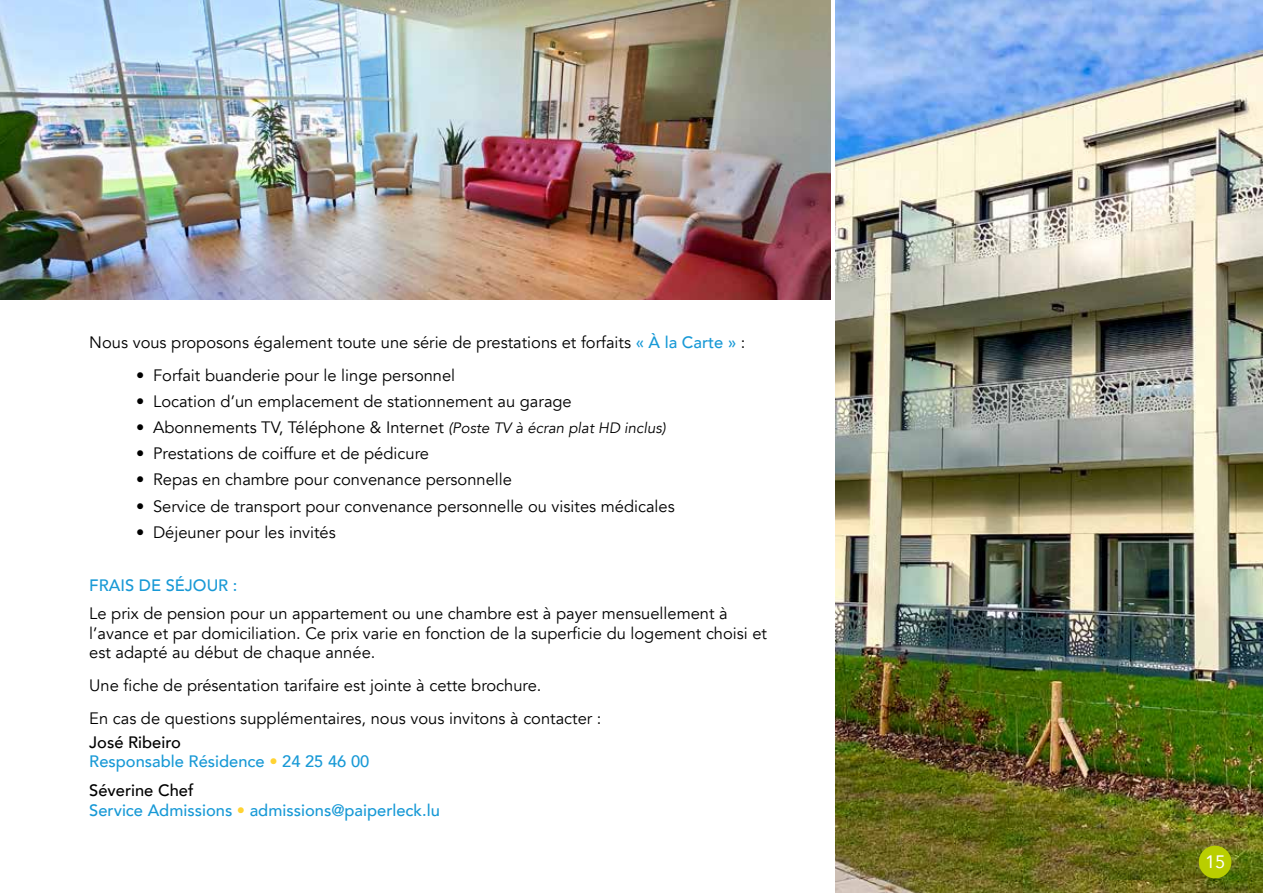
<style>
.page{position:relative;width:1263px;height:893px;background:#fff}
.page>*{position:absolute;margin:0;border:0;box-sizing:border-box;transform-origin:0 0}
.t1{font:18px "Avenir";color:#fff}
.t2{font:16.5px/19.8px "Avenir";color:#000}
.t3{font:500 16.5px/19.8px "Avenir";color:#1899d6}
.s1{font-weight:500;color:#1899d6}
.s2{font-style:italic;font-size:15px}
.s3{color:#000}
.s4{color:#ffd332}
</style>
<div class="page">
<img style="left:0;top:0;width:831px;height:300px">
<img style="left:835px;top:0;width:428px;height:893px">
<div style="left:1199px;top:846px;width:32px;height:32px;background:#b9ce00;border-radius:50%"></div>
<p class="t2" style="left:89px;top:333px;width:658px">Nous vous proposons également toute une série de prestations et forfaits <span class="s1">« À la Carte »</span> :</p>
<p class="t2" style="left:136px;top:365px;width:321px">• Forfait buanderie pour le linge personnel</p>
<p class="t2" style="left:136px;top:392px;width:437px">• Location d’un emplacement de stationnement au garage</p>
<p class="t2" style="left:136px;top:418px;width:531px">• Abonnements TV, Téléphone &amp; Internet <span class="s2">(Poste TV à écran plat HD inclus)</span></p>
<p class="t2" style="left:136px;top:444px;width:294px">• Prestations de coiffure et de pédicure</p>
<p class="t2" style="left:136px;top:470px;width:377px">• Repas en chambre pour convenance personnelle</p>
<p class="t2" style="left:136px;top:496px;width:540px">• Service de transport pour convenance personnelle ou visites médicales</p>
<p class="t2" style="left:136px;top:523px;width:201px">• Déjeuner pour les invités</p>
<p class="t3" style="left:89px;top:574px;width:150px">FRAIS DE SÉJOUR :</p>
<p class="t2" style="left:89px;top:604px;width:679px">Le prix de pension pour un appartement ou une chambre est à payer mensuellement à l’avance et par domiciliation. Ce prix varie en fonction de la superficie du logement choisi et est adapté au début de chaque année.</p>
<p class="t2" style="left:89px;top:669px;width:514px;line-height:32.5px">Une fiche de présentation tarifaire est jointe à cette brochure.<br>En cas de questions supplémentaires, nous vous invitons à contacter :</p>
<p class="t3" style="left:89px;top:731px;width:282px"><span class="s3">José Ribeiro<br></span>Responsable Résidence <span class="s4">•</span> 24 25 46 00</p>
<p class="t3" style="left:89px;top:779px;width:352px"><span class="s3">Séverine Chef<br></span>Service Admissions <span class="s4">•</span> admissions@paiperleck.lu</p>
<p class="t1" style="left:1205px;top:847px;width:22px">15</p>
</div>
